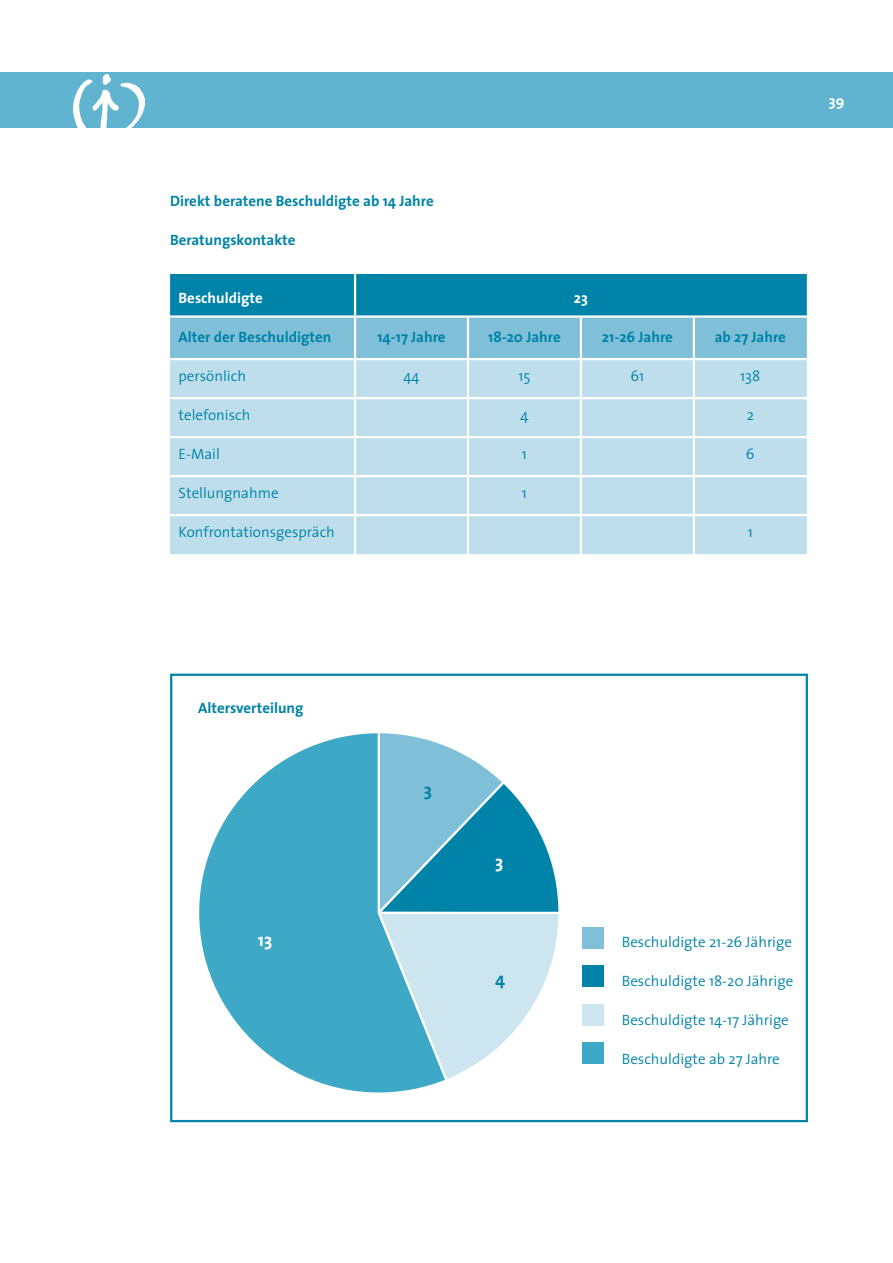
<style>
.page{position:relative;width:893px;height:1263px;background:#fff}
.page>*{position:absolute;margin:0;border:0;box-sizing:border-box;transform-origin:0 0}
.t1{font:700 18px "The Sans";color:#fff}
.t2{font:700 18px "The Sans";color:#0083a9}
.t3{font:300 15px "The Sans";color:#0083a9}
.t4{font:700 15px "The Sans";color:#0083a9}
.t5{font:700 15px "The Sans";color:#fff}
</style>
<div class="page">
<div style="left:0;top:72px;width:893px;height:56px;background:#60b4cf"></div>
<img style="left:73px;top:75px;width:72px;height:53px">
<svg style="left:170px;top:274px;width:637px;height:84px;background:#3ea1c0"></svg>
<div style="left:170px;top:360px;width:637px;height:194px;background:#bddeea"></div>
<hr style="left:354px;top:274px;width:2px;height:41px;background:#fff">
<hr style="left:170px;top:315px;width:185px;height:3px;background:#fff">
<hr style="left:355px;top:315px;width:113px;height:3px;background:#fff">
<hr style="left:354px;top:318px;width:2px;height:40px;background:#fff">
<hr style="left:468px;top:315px;width:113px;height:3px;background:#fff">
<hr style="left:467px;top:318px;width:2px;height:40px;background:#fff">
<hr style="left:581px;top:315px;width:113px;height:3px;background:#fff">
<hr style="left:580px;top:318px;width:2px;height:40px;background:#fff">
<hr style="left:694px;top:315px;width:113px;height:3px;background:#fff">
<hr style="left:693px;top:318px;width:2px;height:40px;background:#fff">
<hr style="left:354px;top:360px;width:2px;height:37px;background:#fff">
<hr style="left:467px;top:360px;width:2px;height:37px;background:#fff">
<hr style="left:580px;top:360px;width:2px;height:37px;background:#fff">
<hr style="left:693px;top:360px;width:2px;height:37px;background:#fff">
<hr style="left:170px;top:397px;width:185px;height:2px;background:#fff">
<hr style="left:355px;top:397px;width:113px;height:2px;background:#fff">
<hr style="left:354px;top:399px;width:2px;height:37px;background:#fff">
<hr style="left:468px;top:397px;width:113px;height:2px;background:#fff">
<hr style="left:467px;top:399px;width:2px;height:37px;background:#fff">
<hr style="left:581px;top:397px;width:113px;height:2px;background:#fff">
<hr style="left:580px;top:399px;width:2px;height:37px;background:#fff">
<hr style="left:694px;top:397px;width:113px;height:2px;background:#fff">
<hr style="left:693px;top:399px;width:2px;height:37px;background:#fff">
<hr style="left:170px;top:436px;width:185px;height:2px;background:#fff">
<hr style="left:355px;top:436px;width:113px;height:2px;background:#fff">
<hr style="left:354px;top:438px;width:2px;height:37px;background:#fff">
<hr style="left:468px;top:436px;width:113px;height:2px;background:#fff">
<hr style="left:467px;top:438px;width:2px;height:37px;background:#fff">
<hr style="left:581px;top:436px;width:113px;height:2px;background:#fff">
<hr style="left:580px;top:438px;width:2px;height:37px;background:#fff">
<hr style="left:694px;top:436px;width:113px;height:2px;background:#fff">
<hr style="left:693px;top:438px;width:2px;height:37px;background:#fff">
<hr style="left:170px;top:475px;width:185px;height:2px;background:#fff">
<hr style="left:355px;top:475px;width:113px;height:2px;background:#fff">
<hr style="left:354px;top:477px;width:2px;height:37px;background:#fff">
<hr style="left:468px;top:475px;width:113px;height:2px;background:#fff">
<hr style="left:467px;top:477px;width:2px;height:37px;background:#fff">
<hr style="left:581px;top:475px;width:113px;height:2px;background:#fff">
<hr style="left:580px;top:477px;width:2px;height:37px;background:#fff">
<hr style="left:694px;top:475px;width:113px;height:2px;background:#fff">
<hr style="left:693px;top:477px;width:2px;height:37px;background:#fff">
<hr style="left:170px;top:514px;width:185px;height:2px;background:#fff">
<hr style="left:355px;top:514px;width:113px;height:2px;background:#fff">
<hr style="left:354px;top:516px;width:2px;height:38px;background:#fff">
<hr style="left:468px;top:514px;width:113px;height:2px;background:#fff">
<hr style="left:467px;top:516px;width:2px;height:38px;background:#fff">
<hr style="left:581px;top:514px;width:113px;height:2px;background:#fff">
<hr style="left:580px;top:516px;width:2px;height:38px;background:#fff">
<hr style="left:694px;top:514px;width:113px;height:2px;background:#fff">
<hr style="left:693px;top:516px;width:2px;height:38px;background:#fff">
<div style="left:583px;top:927px;width:21px;height:21px;background:#7fc0d8"></div>
<div style="left:583px;top:1004px;width:21px;height:21px;background:#cce5ef"></div>
<div style="left:583px;top:965px;width:21px;height:22px;background:#0083a9"></div>
<div style="left:583px;top:1042px;width:21px;height:22px;background:#3ea9c6"></div>
<svg style="left:449px;top:747px;width:110px;height:331px"></svg>
<svg style="left:199px;top:733px;width:250px;height:360px"></svg>
<div style="left:170px;top:674px;width:638px;height:448px;border:2px solid #0083a9"></div>
<p class="t4" style="left:170px;top:188px;width:265px">Direkt beratene Beschuldigte ab 14 Jahre</p>
<p class="t4" style="left:170px;top:227px;width:127px">Beratungskontakte</p>
<p class="t5" style="left:179px;top:285px;width:86px">Beschuldigte</p>
<p class="t5" style="left:574px;top:285px;width:16px">23</p>
<p class="t4" style="left:179px;top:324px;width:154px">Alter der Beschuldigten</p>
<p class="t4" style="left:377px;top:324px;width:70px">14-17 Jahre</p>
<p class="t4" style="left:488px;top:324px;width:74px">18-20 Jahre</p>
<p class="t4" style="left:602px;top:324px;width:73px">21-26 Jahre</p>
<p class="t4" style="left:715px;top:324px;width:73px">ab 27 Jahre</p>
<p class="t3" style="left:179px;top:364px;width:69px">persönlich</p>
<p class="t3" style="left:403px;top:364px;width:18px">44</p>
<p class="t3" style="left:518px;top:364px;width:14px">15</p>
<p class="t3" style="left:630px;top:364px;width:15px">61</p>
<p class="t3" style="left:740px;top:364px;width:22px">138</p>
<p class="t3" style="left:179px;top:403px;width:73px">telefonisch</p>
<p class="t3" style="left:520px;top:403px;width:10px">4</p>
<p class="t3" style="left:747px;top:403px;width:9px">2</p>
<p class="t3" style="left:179px;top:442px;width:43px">E-Mail</p>
<p class="t3" style="left:522px;top:442px;width:7px">1</p>
<p class="t3" style="left:746px;top:442px;width:10px">6</p>
<p class="t3" style="left:179px;top:481px;width:101px">Stellungnahme</p>
<p class="t3" style="left:522px;top:481px;width:7px">1</p>
<p class="t3" style="left:179px;top:520px;width:158px">Konfrontationsgespräch</p>
<p class="t3" style="left:748px;top:520px;width:7px">1</p>
<p class="t5" style="left:829px;top:89px;width:17px">39</p>
<p class="t4" style="left:198px;top:695px;width:107px">Altersverteilung</p>
<p class="t1" style="left:258px;top:925px;width:16px">13</p>
<p class="t2" style="left:424px;top:774px;width:10px">3</p>
<p class="t1" style="left:495px;top:847px;width:10px">3</p>
<p class="t2" style="left:495px;top:964px;width:11px">4</p>
<p class="t3" style="left:622px;top:929px;width:172px">Beschuldigte 21-26 Jährige</p>
<p class="t3" style="left:622px;top:968px;width:173px">Beschuldigte 18-20 Jährige</p>
<p class="t3" style="left:622px;top:1007px;width:169px">Beschuldigte 14-17 Jährige</p>
<p class="t3" style="left:622px;top:1046px;width:160px">Beschuldigte ab 27 Jahre</p>
</div>
